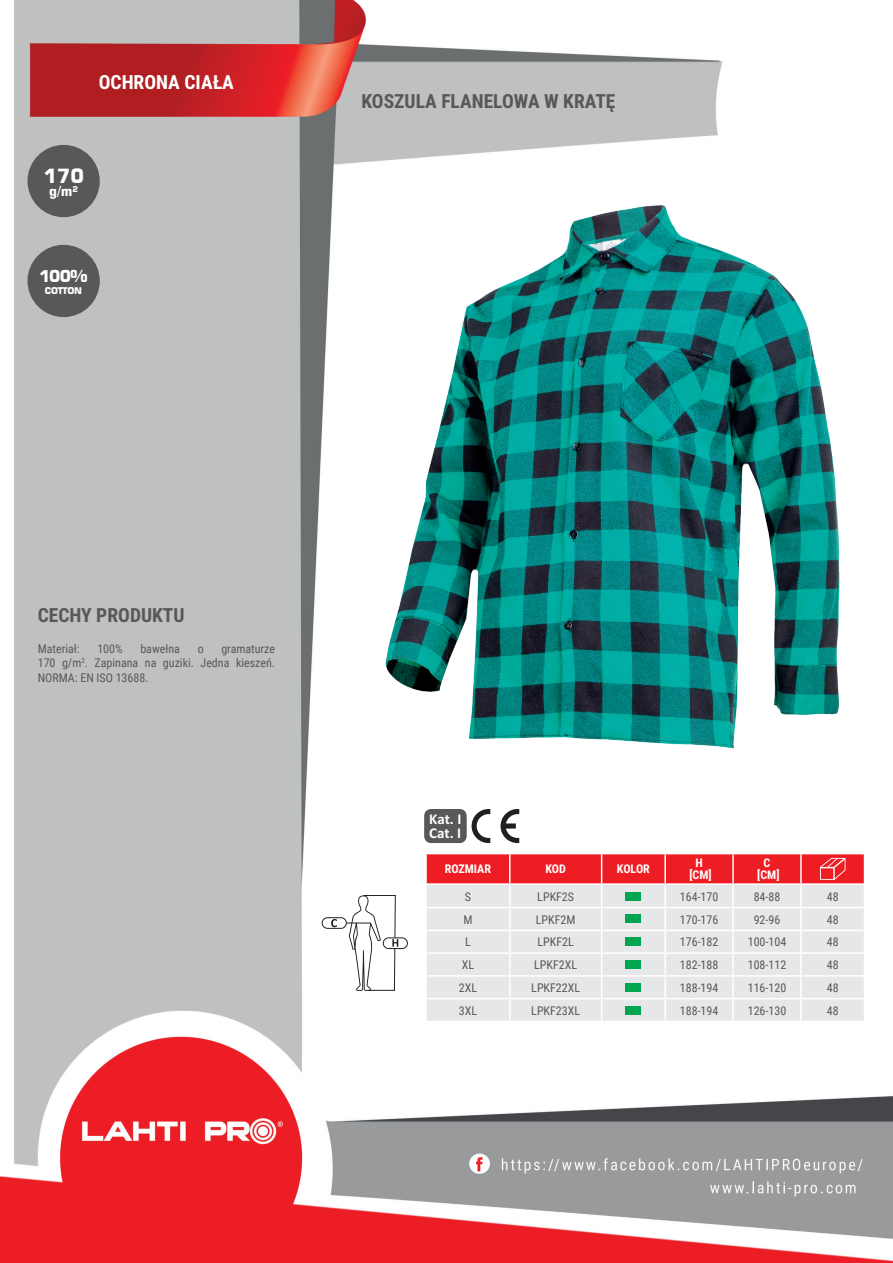
<style>
.page{position:relative;width:893px;height:1263px;background:#fff}
.page>*{position:absolute;margin:0;border:0;box-sizing:border-box;transform-origin:0 0}
.t1{font:700 19.5px "Roboto Condensed";color:#57585a}
.t2{font:700 19.5px "Roboto Condensed";color:#fff}
.t3{font:700 19.5px "Square 721 BT";color:#fff}
.t4{font:700 16.2px "Square 721 BT";color:#fff}
.t5{font:700 15px/13.8px "Calibri Profix";color:#fff}
.t6{font:700 13.65px "Square 721 BT";color:#fff}
.t7{font:12px/14.4px "Roboto Condensed";color:#57585a;text-align:justify}
.t8{font:700 12px/12px "Roboto Condensed";color:#fff;text-align:center}
.t9{font:700 9.3px "Square 721 BT";letter-spacing:-.05em;color:#fff}
</style>
<div class="page">
<img style="left:0;top:0;width:893px;height:1263px">
<div style="left:27px;top:145px;width:73px;height:72px;background:#57585a;border-radius:50%"></div>
<div style="left:27px;top:245px;width:73px;height:72px;background:#57585a;border-radius:50%"></div>
<img style="left:385px;top:204px;width:454px;height:544px">
<div style="left:322px;top:917px;width:25px;height:12px;background:#fff;border:1px solid #231f20;border-radius:5px"></div>
<svg style="left:331px;top:919px;width:6px;height:8px"></svg>
<svg style="left:383px;top:937px;width:25px;height:12px"></svg>
<svg style="left:347px;top:895px;width:51px;height:96px"></svg>
<hr style="left:425px;top:854px;width:2px;height:29px;background:#fff">
<hr style="left:425px;top:885px;width:2px;height:22px;background:#fff">
<hr style="left:425px;top:908px;width:2px;height:21px;background:#fff">
<hr style="left:425px;top:931px;width:2px;height:21px;background:#fff">
<hr style="left:425px;top:954px;width:2px;height:21px;background:#fff">
<hr style="left:425px;top:977px;width:2px;height:21px;background:#fff">
<hr style="left:425px;top:999px;width:2px;height:22px;background:#fff">
<hr style="left:425px;top:853px;width:85px;height:1px;background:#fff">
<hr style="left:425px;top:883px;width:85px;height:2px;background:#fff">
<hr style="left:425px;top:907px;width:85px;height:1px;background:#fff">
<hr style="left:425px;top:929px;width:85px;height:2px;background:#fff">
<hr style="left:425px;top:952px;width:85px;height:2px;background:#fff">
<hr style="left:425px;top:975px;width:85px;height:2px;background:#fff">
<hr style="left:425px;top:998px;width:85px;height:1px;background:#fff">
<hr style="left:425px;top:1021px;width:85px;height:1px;background:#fff">
<hr style="left:510px;top:1021px;width:92px;height:1px;background:#fff">
<hr style="left:602px;top:1021px;width:63px;height:1px;background:#fff">
<hr style="left:665px;top:1021px;width:68px;height:1px;background:#fff">
<hr style="left:733px;top:1021px;width:68px;height:1px;background:#fff">
<hr style="left:801px;top:1021px;width:64px;height:1px;background:#fff">
<svg style="left:426px;top:853px;width:439px;height:168px;background:#e9c6c9"></svg>
<div style="left:626px;top:892px;width:15px;height:9px;background:#00a54f"></div>
<div style="left:626px;top:914px;width:15px;height:9px;background:#00a54f"></div>
<div style="left:626px;top:937px;width:15px;height:9px;background:#00a54f"></div>
<div style="left:626px;top:960px;width:15px;height:9px;background:#00a54f"></div>
<div style="left:626px;top:983px;width:15px;height:9px;background:#00a54f"></div>
<div style="left:626px;top:1005px;width:15px;height:9px;background:#00a54f"></div>
<div style="left:424px;top:809px;width:43px;height:34px;background:#57585a;border-radius:7px"></div>
<svg style="left:500px;top:809px;width:19px;height:34px"></svg>
<svg style="left:472px;top:809px;width:18px;height:34px"></svg>
<h1 class="t2" style="left:99px;top:69px;width:137px">OCHRONA CIAŁA</h1>
<h1 class="t3" style="left:43px;top:164px;width:42px">170</h1>
<p class="t6" style="left:49px;top:183px;width:30px">g/m<sup>2</sup></p>
<h2 class="t4" style="left:39px;top:267px;width:51px">100%</h2>
<p class="t9" style="left:45px;top:285px;width:39px">COTTON</p>
<h1 class="t1" style="left:361px;top:88px;width:256px">KOSZULA FLANELOWA W KRATĘ</h1>
<h1 class="t1" style="left:38px;top:601px;width:148px">CECHY PRODUKTU</h1>
<p class="t7" style="left:38px;top:641px;width:43px">Materiał:</p>
<p class="t7" style="left:97px;top:641px;width:27px">100%</p>
<p class="t7" style="left:140px;top:641px;width:41px">bawełna</p>
<p class="t7" style="left:198px;top:641px;width:8px">o</p>
<p class="t7" style="left:38px;top:641px;width:239px;text-indent:184px">gramaturze 170 g/m<sup>2</sup>. Zapinana na guziki. Jedna kieszeń.<br>NORMA: EN ISO 13688.</p>
<p class="t5" style="left:429px;top:811px;width:34px">Kat. I<br>Cat. I</p>
<p class="t8" style="left:445px;top:862px;width:48px">ROZMIAR</p>
<p class="t8" style="left:545px;top:862px;width:22px">KOD</p>
<p class="t8" style="left:617px;top:862px;width:34px">KOLOR</p>
<p class="t8" style="left:689px;top:856px;width:24px">H [CM]</p>
<p class="t8" style="left:757px;top:856px;width:24px">C [CM]</p>
<p class="t7" style="left:465px;top:889px;width:8px">S</p>
<p class="t7" style="left:537px;top:889px;width:38px">LPKF2S</p>
<p class="t7" style="left:680px;top:889px;width:40px">164-170</p>
<p class="t7" style="left:754px;top:889px;width:28px">84-88</p>
<p class="t7" style="left:827px;top:889px;width:13px">48</p>
<p class="t7" style="left:463px;top:911px;width:11px">M</p>
<p class="t7" style="left:536px;top:911px;width:41px">LPKF2M</p>
<p class="t7" style="left:680px;top:911px;width:40px">170-176</p>
<p class="t7" style="left:754px;top:911px;width:28px">92-96</p>
<p class="t7" style="left:827px;top:911px;width:13px">48</p>
<p class="t7" style="left:465px;top:934px;width:7px">L</p>
<p class="t7" style="left:538px;top:934px;width:38px">LPKF2L</p>
<p class="t7" style="left:680px;top:934px;width:40px">176-182</p>
<p class="t7" style="left:748px;top:934px;width:40px">100-104</p>
<p class="t7" style="left:827px;top:934px;width:13px">48</p>
<p class="t7" style="left:462px;top:957px;width:14px">XL</p>
<p class="t7" style="left:534px;top:957px;width:44px">LPKF2XL</p>
<p class="t7" style="left:680px;top:957px;width:40px">182-188</p>
<p class="t7" style="left:748px;top:957px;width:40px">108-112</p>
<p class="t7" style="left:827px;top:957px;width:13px">48</p>
<p class="t7" style="left:459px;top:980px;width:20px">2XL</p>
<p class="t7" style="left:531px;top:980px;width:50px">LPKF22XL</p>
<p class="t7" style="left:680px;top:980px;width:40px">188-194</p>
<p class="t7" style="left:748px;top:980px;width:40px">116-120</p>
<p class="t7" style="left:827px;top:980px;width:13px">48</p>
<p class="t7" style="left:459px;top:1002px;width:20px">3XL</p>
<p class="t7" style="left:531px;top:1002px;width:50px">LPKF23XL</p>
<p class="t7" style="left:680px;top:1002px;width:40px">188-194</p>
<p class="t7" style="left:748px;top:1002px;width:40px">126-130</p>
<p class="t7" style="left:827px;top:1002px;width:13px">48</p>
</div>
